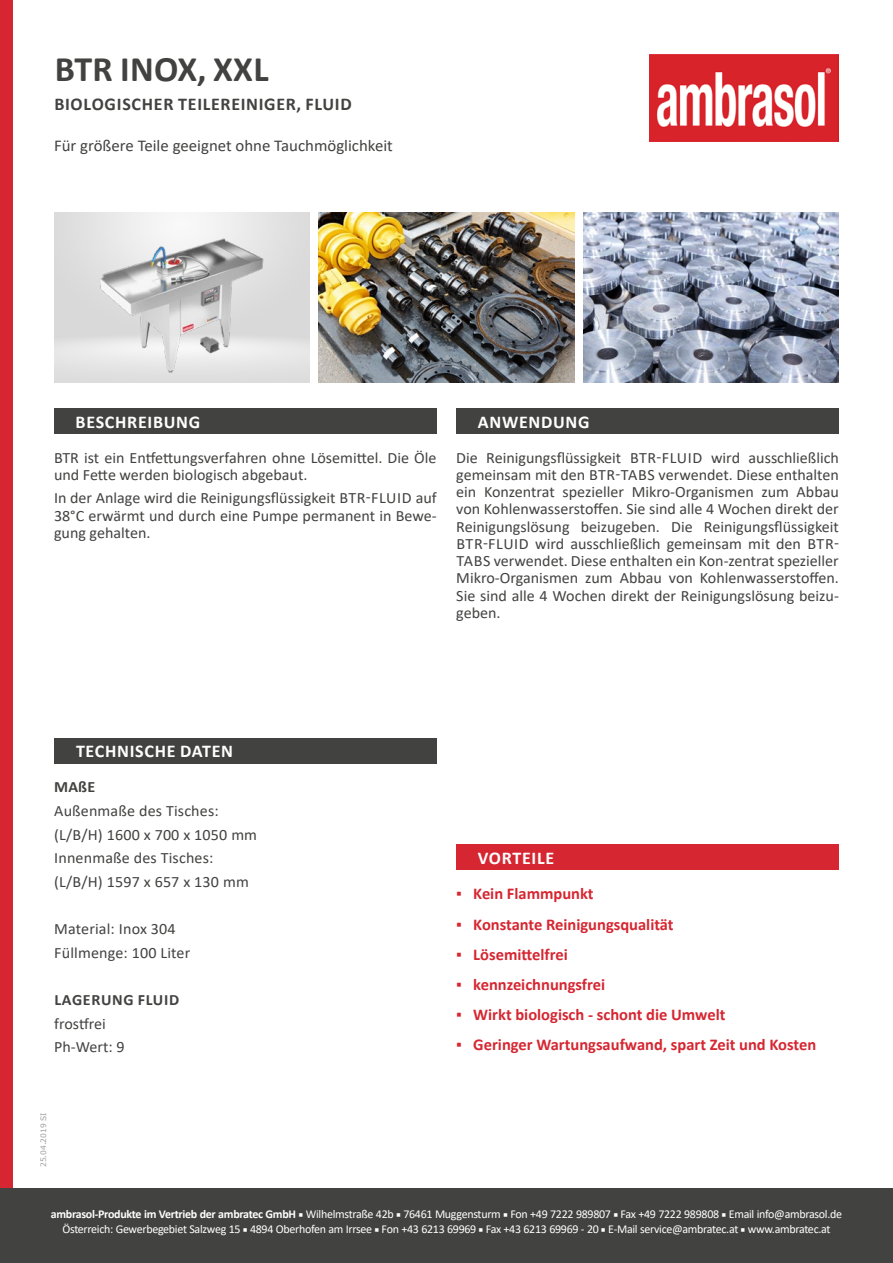
<style>
.page{position:relative;width:893px;height:1263px;background:#fff}
.page>*{position:absolute;margin:0;border:0;box-sizing:border-box;transform-origin:0 0}
.t1{font:700 36px "Calibri";letter-spacing:.01em;color:#424241}
.t2{font:700 18px "Calibri";letter-spacing:.04em;color:#fff}
.t3{font:700 18px "Calibri";letter-spacing:.04em;color:#424241}
.t4{font:700 16.5px "Calibri";color:#d62631}
.t5{font:16.5px "Calibri";color:#424241}
.t6{font:15.75px/17.2px "Calibri";color:#424241}
.t7{font:700 15.75px "Calibri";letter-spacing:.04em;color:#424241}
.t8{font:12px/15px "Calibri";letter-spacing:-.025em;color:#fff;text-align:center}
.t9{font:7.5px "Verdana";color:#9d9d9c}
.s1{font-weight:400}
.s2{font-weight:700}
.s3{font-family:"Minion Pro"}
</style>
<div class="page">
<div style="left:0;top:0;width:13px;height:1263px;background:#d62631"></div>
<div style="left:0;top:1188px;width:893px;height:75px;background:#424241"></div>
<img style="left:649px;top:54px;width:190px;height:87px">
<img style="left:584px;top:213px;width:255px;height:170px">
<div style="left:456px;top:844px;width:383px;height:26px;background:#d62631"></div>
<div style="left:456px;top:408px;width:383px;height:26px;background:#424241"></div>
<div style="left:54px;top:408px;width:383px;height:26px;background:#424241"></div>
<img style="left:319px;top:212px;width:255px;height:170px">
<img style="left:92px;top:213px;width:179px;height:165px">
<div style="left:54px;top:738px;width:383px;height:25px;background:#424241"></div>
<h1 class="t1" style="left:55px;top:44px;width:215px">BTR INOX, XXL</h1>
<p class="t3" style="left:54px;top:91px;width:299px">BIOLOGISCHER TEILEREINIGER, FLUID</p>
<p class="t5" style="left:54px;top:134px;width:340px">Für größere Teile geeignet ohne Tauchmöglichkeit</p>
<p class="t2" style="left:76px;top:409px;width:126px">BESCHREIBUNG</p>
<p class="t2" style="left:478px;top:409px;width:113px">ANWENDUNG</p>
<p class="t6" style="left:54px;top:448px;width:384px">BTR ist ein Entfettungsverfahren ohne Lösemittel. Die Öle und Fette werden biologisch abgebaut.</p>
<p class="t6" style="left:54px;top:489px;width:384px;text-align:justify">In der Anlage wird die Reinigungsflüssigkeit BTR-FLUID auf 38°C erwärmt und durch eine Pumpe permanent in Bewe&shy;gung gehalten.</p>
<p class="t6" style="left:456px;top:448px;width:384px;text-align:justify">Die Reinigungsflüssigkeit BTR-FLUID wird ausschließlich gemeinsam mit den BTR-TABS verwendet. Diese enthalten ein Konzentrat spezieller Mikro-Organismen zum Abbau von Kohlenwasserstoffen. Sie sind alle 4 Wochen direkt der Reinigungslösung beizugeben. Die Reinigungsflüssigkeit BTR-FLUID wird ausschließlich gemeinsam mit den BTR-TABS verwendet. Diese enthalten ein Kon-zentrat spezieller Mikro-Organismen zum Abbau von Kohlenwasserstoffen.<br>Sie sind alle 4 Wochen direkt der Reinigungslösung beizu&shy;geben.</p>
<p class="t2" style="left:76px;top:739px;width:159px">TECHNISCHE DATEN</p>
<p class="t7" style="left:54px;top:776px;width:43px">MAßE</p>
<p class="t6" style="left:54px;top:798px;width:204px;line-height:23.7px">Außenmaße des Tisches: (L/B/H) 1600 x 700 x 1050 mm<br>Innenmaße des Tisches: (L/B/H) 1597 x 657 x 130 mm</p>
<p class="t6" style="left:54px;top:916px;width:138px;line-height:23.7px">Material: Inox 304<br>Füllmenge: 100 Liter</p>
<p class="t7" style="left:55px;top:988px;width:126px">LAGERUNG FLUID</p>
<p class="t6" style="left:54px;top:1011px;width:72px;line-height:23.7px">frostfrei<br>Ph-Wert: 9</p>
<p class="t9" style="left:39px;top:1167px;width:56px;rotate:-90deg">25.04.2019 SI</p>
<p class="t2" style="left:478px;top:845px;width:78px">VORTEILE</p>
<p class="t4" style="left:456px;top:882px;width:139px"><span class="s1">▪</span> Kein Flammpunkt</p>
<p class="t4" style="left:456px;top:912px;width:219px"><span class="s1">▪</span> Konstante Reinigungsqualität</p>
<p class="t4" style="left:456px;top:942px;width:113px"><span class="s1">▪</span> Lösemittelfrei</p>
<p class="t4" style="left:456px;top:972px;width:150px"><span class="s1">▪</span> kennzeichnungsfrei</p>
<p class="t4" style="left:456px;top:1002px;width:271px"><span class="s1">▪</span> Wirkt biologisch - schont die Umwelt</p>
<p class="t4" style="left:456px;top:1032px;width:361px"><span class="s1">▪</span> Geringer Wartungsaufwand, spart Zeit und Kosten</p>
<p class="t8" style="left:51px;top:1206px;width:793px"><span class="s2">ambrasol-Produkte im Vertrieb der ambratec GmbH</span> <span class="s3">■</span> Wilhelmstraße 42b <span class="s3">■</span> 76461 Muggensturm <span class="s3">■</span> Fon +49 7222 989807 <span class="s3">■</span> Fax +49 7222 989808 <span class="s3">■</span> Email info@ambrasol.de<br>Österreich: Gewerbegebiet Salzweg 15 <span class="s3">■</span> 4894 Oberhofen am Irrsee <span class="s3">■</span> Fon +43 6213 69969 <span class="s3">■</span> Fax +43 6213 69969 - 20 <span class="s3">■</span> E-Mail service@ambratec.at <span class="s3">■</span> www.ambratec.at</p>
</div>
